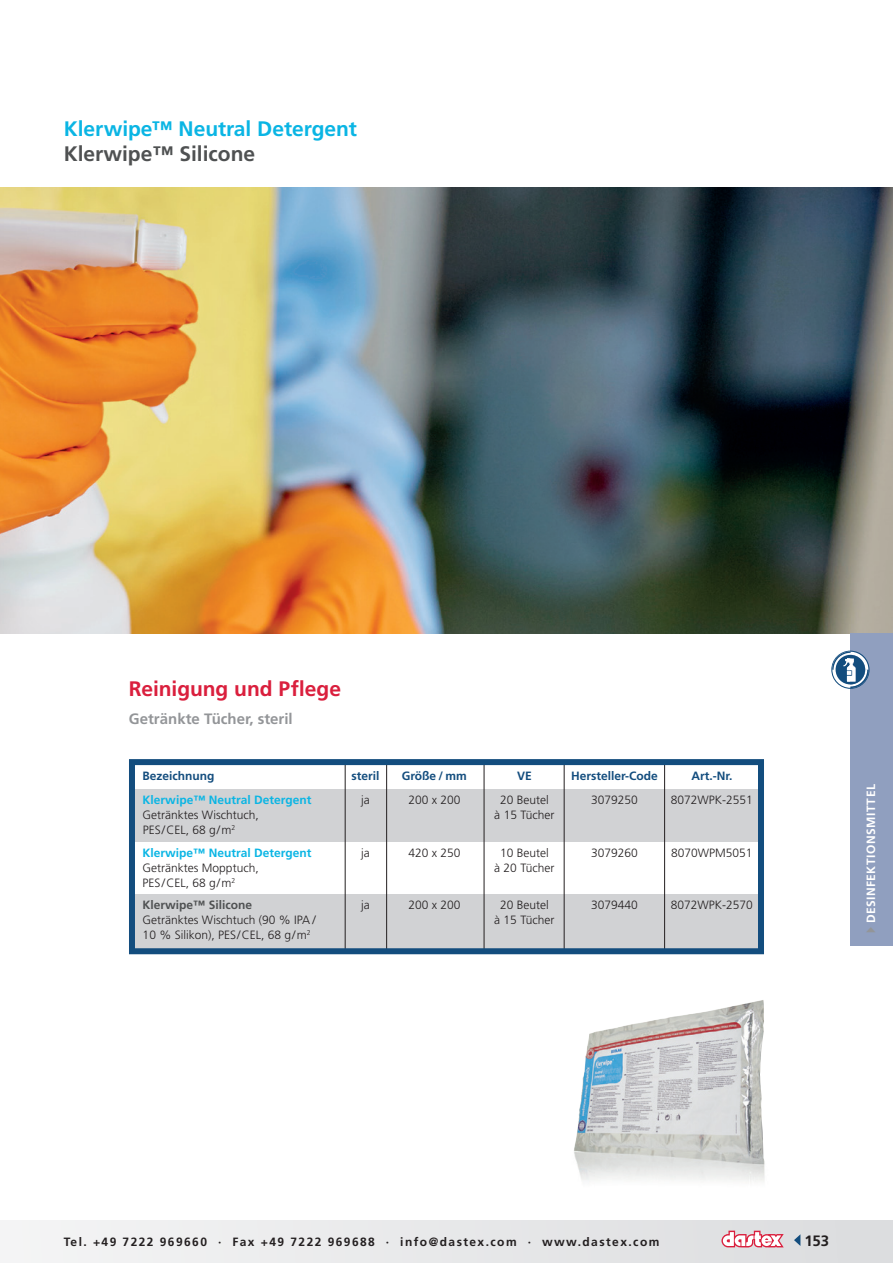
<style>
.page{position:relative;width:893px;height:1263px;background:#fff}
.page>*{position:absolute;margin:0;border:0;box-sizing:border-box;transform-origin:0 0}
.t1{font:700 21px "Frutiger LT Std";letter-spacing:-.005em;color:#0ab5e4}
.t2{font:700 21px "Frutiger LT Std";color:#da1f3d}
.t3{font:700 21px "Frutiger LT Std";color:#4f5152}
.t4{font:700 15px "Frutiger LT Std";color:#939598}
.t5{font:700 15px "Frutiger LT Std";color:#231f20}
.t6{font:300 12px "Frutiger LT Std";color:#231f20}
.t7{font:700 12px "Frutiger LT Std";letter-spacing:.12em;color:#231f20}
.t8{font:700 12px/22.5px "Frutiger LT Std";color:#0ab5e4}
.t9{font:700 12px "Frutiger LT Std";color:#134d7e}
.t10{font:700 12px/22.5px "Frutiger LT Std";color:#4f5152}
.t11{font:700 12px "Frutiger LT Std";letter-spacing:.04em;color:#fff}
.s1{font-weight:300;color:#231f20}
.s2{color:#939598}
</style>
<div class="page">
<div style="left:0;top:1220px;width:893px;height:43px;background:#e8e9ea"></div>
<svg style="left:721px;top:1230px;width:63px;height:17px"></svg>
<svg style="left:794px;top:1234px;width:6px;height:12px"></svg>
<img style="left:0;top:187px;width:893px;height:447px">
<img style="left:574px;top:1000px;width:191px;height:182px">
<div style="left:135px;top:790px;width:629px;height:52px;background:#d1d2d4"></div>
<div style="left:135px;top:894px;width:629px;height:55px;background:#d1d2d4"></div>
<hr style="left:564px;top:764px;width:1px;height:186px;background:#231f20">
<hr style="left:664px;top:764px;width:1px;height:186px;background:#231f20">
<hr style="left:345px;top:763px;width:1px;height:186px;background:#231f20">
<hr style="left:386px;top:763px;width:1px;height:186px;background:#231f20">
<hr style="left:484px;top:763px;width:1px;height:186px;background:#231f20">
<div style="left:129px;top:759px;width:635px;height:195px;border:6px solid #134d7e"></div>
<div style="left:850px;top:634px;width:43px;height:312px;background:#909fbf"></div>
<svg style="left:831px;top:651px;width:38px;height:38px"></svg>
<h1 class="t1" style="left:64px;top:116px;width:295px">Klerwipe™ Neutral Detergent</h1>
<h1 class="t3" style="left:64px;top:141px;width:193px">Klerwipe™ Silicone</h1>
<h1 class="t2" style="left:129px;top:676px;width:214px">Reinigung und Pflege</h1>
<p class="t4" style="left:129px;top:710px;width:165px">Getränkte Tücher, steril</p>
<p class="t9" style="left:143px;top:769px;width:73px">Bezeichnung</p>
<p class="t9" style="left:351px;top:769px;width:30px">steril</p>
<p class="t9" style="left:402px;top:769px;width:67px">Größe / mm</p>
<p class="t9" style="left:517px;top:769px;width:16px">VE</p>
<p class="t9" style="left:571px;top:769px;width:88px">Hersteller-Code</p>
<p class="t9" style="left:691px;top:769px;width:42px">Art.-Nr.</p>
<p class="t8" style="left:143px;top:789px;width:170px">Klerwipe™ Neutral Detergent</p>
<p class="t6" style="left:361px;top:793px;width:10px">ja</p>
<p class="t6" style="left:408px;top:793px;width:54px">200 x 200</p>
<p class="t6" style="left:500px;top:793px;width:50px">20 Beutel</p>
<p class="t6" style="left:591px;top:793px;width:48px">3079250</p>
<p class="t6" style="left:671px;top:793px;width:84px">8072WPK-2551</p>
<p class="t6" style="left:143px;top:808px;width:118px">Getränktes Wischtuch,</p>
<p class="t6" style="left:494px;top:808px;width:62px">à 15 Tücher</p>
<p class="t8" style="left:143px;top:819px;width:170px"><span class="s1">PES/CEL, 68 g/m</span><sup>2<br></sup>Klerwipe™ Neutral Detergent</p>
<p class="t6" style="left:361px;top:846px;width:10px">ja</p>
<p class="t6" style="left:408px;top:846px;width:54px">420 x 250</p>
<p class="t6" style="left:500px;top:846px;width:50px">10 Beutel</p>
<p class="t6" style="left:591px;top:846px;width:48px">3079260</p>
<p class="t6" style="left:671px;top:846px;width:83px">8070WPM5051</p>
<p class="t6" style="left:143px;top:861px;width:118px">Getränktes Mopptuch,</p>
<p class="t6" style="left:494px;top:861px;width:62px">à 20 Tücher</p>
<p class="t10" style="left:143px;top:871px;width:111px"><span class="s1">PES/CEL, 68 g/m</span><sup>2<br></sup>Klerwipe™ Silicone</p>
<p class="t6" style="left:361px;top:898px;width:10px">ja</p>
<p class="t6" style="left:408px;top:898px;width:54px">200 x 200</p>
<p class="t6" style="left:500px;top:898px;width:50px">20 Beutel</p>
<p class="t6" style="left:591px;top:898px;width:48px">3079440</p>
<p class="t6" style="left:671px;top:898px;width:84px">8072WPK-2570</p>
<p class="t6" style="left:143px;top:913px;width:175px">Getränktes Wischtuch (90 % IPA /</p>
<p class="t6" style="left:494px;top:913px;width:62px">à 15 Tücher</p>
<p class="t6" style="left:143px;top:928px;width:170px">10 % Silikon), PES/CEL, 68 g/m<sup>2</sup></p>
<p class="t11" style="left:864px;top:933px;width:151px;rotate:-90deg"><span class="s2">▶</span> DESINFEKTIONSMITTEL</p>
<p class="t7" style="left:64px;top:1234px;width:597px">Tel. +49 7222 969660 · Fax +49 7222 969688 · info@dastex.com · www.dastex.com</p>
<p class="t5" style="left:805px;top:1232px;width:26px">153</p>
</div>
